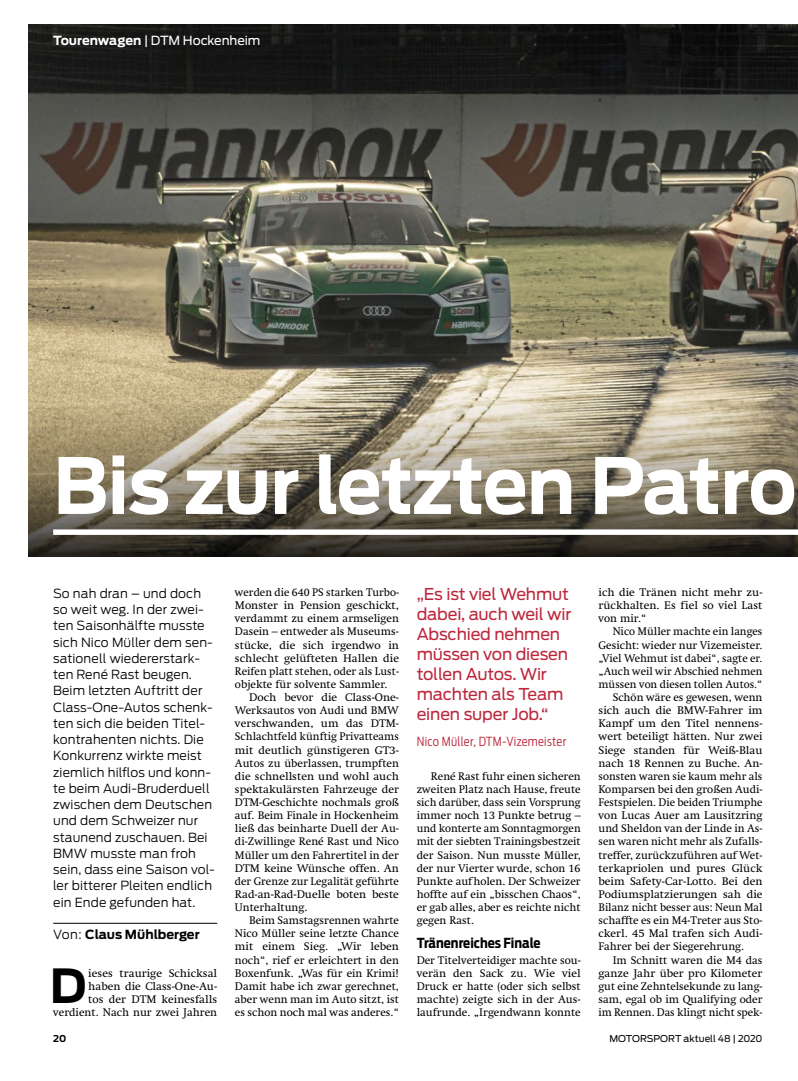
<style>
.page{position:relative;width:798px;height:1081px;background:#fff}
.page>*{position:absolute;margin:0;border:0;box-sizing:border-box;transform-origin:0 0}
.t1{font:700 76.88px "Antenna";letter-spacing:-.01em;color:#fff;scale:.95 1}
.t2{font:700 46.62px "Antenna";color:#000}
.t3{font:16.25px/20px "Antenna";letter-spacing:-.01em;color:#bc273c}
.t4{font:700 13.75px "Antenna Condensed";color:#000}
.t5{font:300 12.5px/16.2px "Antenna";letter-spacing:.01em;color:#000}
.t6{font:300 12.5px "Antenna Condensed";letter-spacing:.025em;color:#bc273c}
.t7{font:12.5px "Antenna";letter-spacing:-.01em;color:#fff}
.t8{font:700 12.5px "Antenna";color:#000}
.t9{font:11.25px/13.1px "Swift LT Std";color:#000;text-align:justify}
.t10{font:9.38px "Antenna";color:#000}
.t11{font:700 9.38px "Antenna";color:#000}
.s1{font-weight:700}
.s2{font-weight:300}
</style>
<div class="page">
<img style="left:28px;top:25px;width:769px;height:340px">
<svg style="left:28px;top:365px;width:769px;height:191px;background:#8f856f"></svg>
<hr style="left:53px;top:923px;width:164px;height:1px;background:#000">
<div style="left:53px;top:529px;width:744px;height:6px;background:#fff"></div>
<p class="t7" style="left:53px;top:33px;width:208px"><span class="s1">Tourenwagen</span> | DTM Hockenheim</p>
<h1 class="t1" style="left:53px;top:440px;width:783px">Bis zur letzten Patro</h1>
<p class="t5" style="left:53px;top:585px;width:163px">So nah dran – und doch so weit weg. In der zwei&shy;ten Saisonhälfte musste sich Nico Müller dem sen&shy;sationell wiedererstark&shy;ten René Rast beugen.<br>Beim letzten Auftritt der<br>Class-One-Autos schenk&shy;ten sich die beiden Titel&shy;kontrahenten nichts. Die<br>Konkurrenz wirkte meist ziemlich hilflos und konn&shy;te beim Audi-Bruderduell zwischen dem Deutschen und dem Schweizer nur staunend zuschauen. Bei<br>BMW musste man froh sein, dass eine Saison vol&shy;ler bitterer Pleiten endlich ein Ende gefunden hat.</p>
<p class="t8" style="left:53px;top:927px;width:148px"><span class="s2">Von:</span> Claus Mühlberger</p>
<h2 class="t2" style="left:50px;top:958px;width:38px">D</h2>
<p class="t9" style="left:53px;top:966px;width:165px;text-align:right">ieses traurige Schicksal haben die Class-One-Au-<br>tos der DTM keinesfalls verdient. Nach nur zwei Jahren</p>
<p class="t9" style="left:235px;top:586px;width:165px">werden die 640 PS starken Turbo-Monster in Pension geschickt, verdammt zu einem armseligen Dasein – entweder als Museums&shy;stücke, die sich irgendwo in schlecht gelüfteten Hallen die Reifen platt stehen, oder als Lust&shy;objekte für solvente Sammler.</p>
<p class="t9" style="left:235px;top:691px;width:165px;text-indent:14px">Doch bevor die Class-One-Werksautos von Audi und BMW verschwanden, um das DTM-Schlachtfeld künftig Privatteams mit deutlich günstigeren GT3- Autos zu überlassen, trumpften die schnellsten und wohl auch spektakulärsten Fahrzeuge der DTM-Geschichte nochmals groß auf. Beim Finale in Hockenheim ließ das beinharte Duell der Au&shy;di-Zwillinge René Rast und Nico Müller um den Fahrertitel in der DTM keine Wünsche offen. An der Grenze zur Legalität geführte Rad-an-Rad-Duelle boten beste Unterhaltung.</p>
<p class="t9" style="left:235px;top:914px;width:165px;text-indent:14px">Beim Samstagsrennen wahrte Nico Müller seine letzte Chance mit einem Sieg. „Wir leben noch“, rief er erleichtert in den Boxenfunk. „Was für ein Krimi!<br>Damit habe ich zwar gerechnet, aber wenn man im Auto sitzt, ist es schon noch mal was anderes.“</p>
<h3 class="t3" style="left:416px;top:584px;width:156px">„Es ist viel Wehmut dabei, auch weil wir<br>Abschied nehmen müssen von diesen tollen Autos. Wir machten als Team einen super Job.“</h3>
<p class="t6" style="left:416px;top:733px;width:151px">Nico Müller, DTM-Vizemeister</p>
<p class="t9" style="left:416px;top:769px;width:165px;text-indent:14px">René Rast fuhr einen sicheren zweiten Platz nach Hause, freute sich darüber, dass sein Vorsprung immer noch 13 Punkte betrug – und konterte am Sonntagmorgen mit der siebten Trainingsbestzeit der Saison. Nun musste Müller, der nur Vierter wurde, schon 16<br>Punkte aufholen. Der Schweizer hoffte auf ein „bisschen Chaos“, er gab alles, aber es reichte nicht gegen Rast.</p>
<p class="t4" style="left:416px;top:933px;width:125px">Tränenreiches Finale</p>
<p class="t9" style="left:416px;top:953px;width:165px">Der Titelverteidiger machte sou&shy;verän den Sack zu. Wie viel Druck er hatte (oder sich selbst machte) zeigte sich in der Aus&shy;laufrunde. „Irgendwann konnte</p>
<p class="t9" style="left:598px;top:586px;width:165px">ich die Tränen nicht mehr zu&shy;rückhalten. Es fiel so viel Last von mir.“</p>
<p class="t9" style="left:612px;top:625px;width:151px">Nico Müller machte ein langes</p>
<p class="t9" style="left:598px;top:638px;width:165px">Gesicht: wieder nur Vizemeister.</p>
<p class="t9" style="left:598px;top:651px;width:165px">„Viel Wehmut ist dabei“, sagte er.</p>
<p class="t9" style="left:598px;top:664px;width:165px">„Auch weil wir Abschied nehmen</p>
<p class="t9" style="left:598px;top:678px;width:165px">müssen von diesen tollen Autos.“</p>
<p class="t9" style="left:612px;top:691px;width:151px">Schön wäre es gewesen, wenn</p>
<p class="t9" style="left:598px;top:704px;width:165px">sich auch die BMW-Fahrer im</p>
<p class="t9" style="left:598px;top:717px;width:165px">Kampf um den Titel nennens-</p>
<p class="t9" style="left:598px;top:730px;width:165px">wert beteiligt hätten. Nur zwei</p>
<p class="t9" style="left:598px;top:743px;width:165px">Siege standen für Weiß-Blau</p>
<p class="t9" style="left:598px;top:756px;width:165px">nach 18 Rennen zu Buche. An-</p>
<p class="t9" style="left:598px;top:769px;width:165px">sonsten waren sie kaum mehr als</p>
<p class="t9" style="left:598px;top:783px;width:165px">Komparsen bei den großen Audi-</p>
<p class="t9" style="left:598px;top:796px;width:165px">Festspielen. Die beiden Triumphe</p>
<p class="t9" style="left:598px;top:809px;width:165px">von Lucas Auer am Lausitzring</p>
<p class="t9" style="left:598px;top:822px;width:165px">und Sheldon van der Linde in As-</p>
<p class="t9" style="left:598px;top:835px;width:165px">sen waren nicht mehr als Zufalls-</p>
<p class="t9" style="left:598px;top:848px;width:165px">treffer, zurückzuführen auf Wet-</p>
<p class="t9" style="left:598px;top:861px;width:165px">terkapriolen und pures Glück</p>
<p class="t9" style="left:598px;top:874px;width:165px">beim Safety-Car-Lotto. Bei den</p>
<p class="t9" style="left:598px;top:888px;width:165px">Podiumsplatzierungen sah die</p>
<p class="t9" style="left:598px;top:901px;width:165px">Bilanz nicht besser aus: Neun Mal</p>
<p class="t9" style="left:598px;top:914px;width:165px">schaffte es ein M4-Treter aus Sto-</p>
<p class="t9" style="left:598px;top:927px;width:165px">ckerl. 45 Mal trafen sich Audi-</p>
<p class="t9" style="left:598px;top:940px;width:147px">Fahrer bei der Siegerehrung.</p>
<p class="t9" style="left:612px;top:953px;width:151px">Im Schnitt waren die M4 das</p>
<p class="t9" style="left:598px;top:966px;width:165px">ganze Jahr über pro Kilometer</p>
<p class="t9" style="left:598px;top:979px;width:165px">gut eine Zehntelsekunde zu lang-</p>
<p class="t9" style="left:598px;top:993px;width:165px">sam, egal ob im Qualifying oder</p>
<p class="t9" style="left:598px;top:1006px;width:165px">im Rennen. Das klingt nicht spek-</p>
<p class="t11" style="left:53px;top:1033px;width:15px">20</p>
<p class="t10" style="left:609px;top:1033px;width:155px">MOTORSPORT aktuell 48 | 2020</p>
</div>
